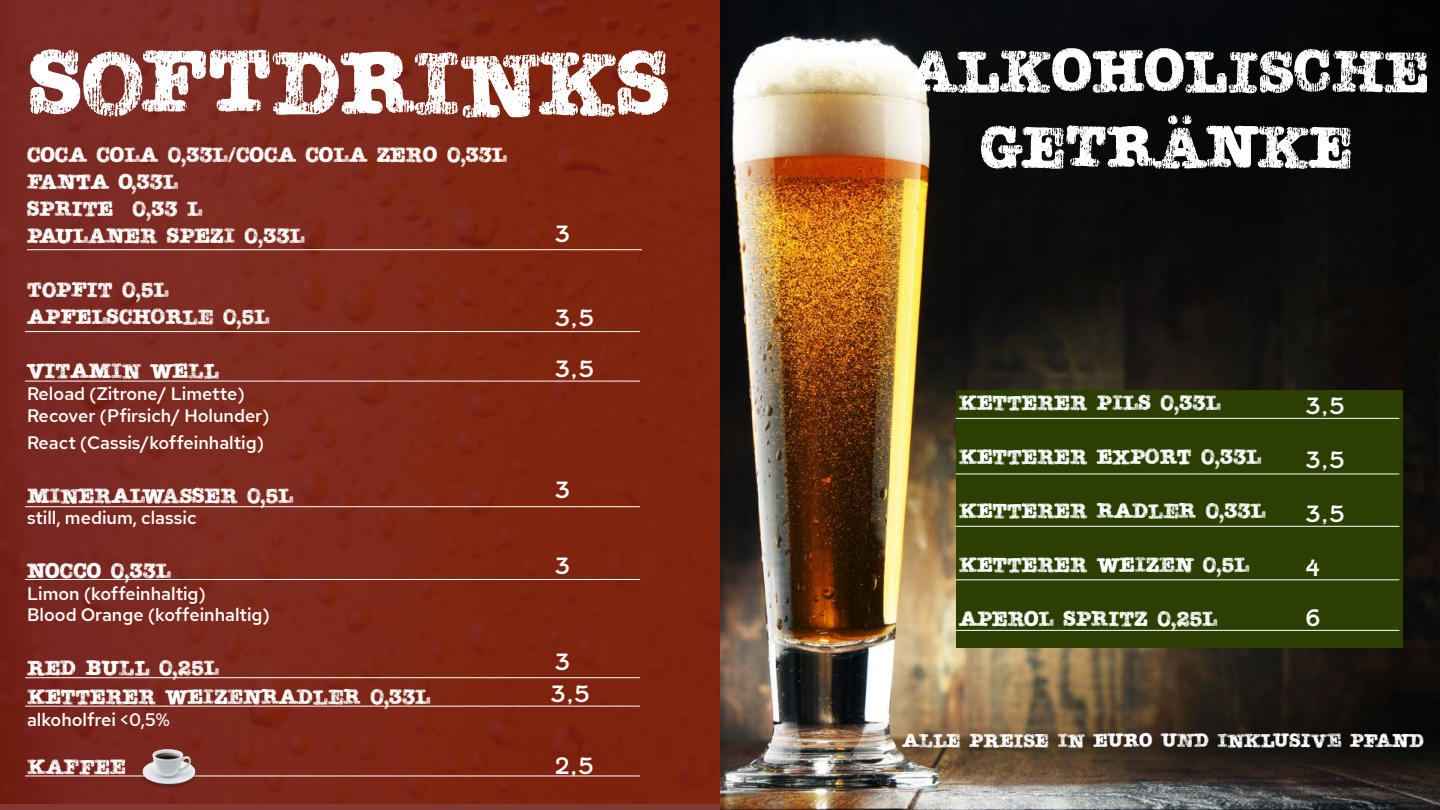
<style>
.page{position:relative;width:1440px;height:810px;background:#fff}
.page>*{position:absolute;margin:0;border:0;box-sizing:border-box;transform-origin:0 0}
.t1{font:95.93px "Teeshirt";color:#fff}
.t2{font:63.15px/75.8px "Teeshirt";color:#fff;text-align:center}
.t3{font:22.5px/27px "Teeshirt";color:#fff}
.t4{font:22.5px/32px "Fenwick Rg";color:#fff}
.t5{font:20.48px "Teeshirt";color:#fff}
.t6{font:500 18px/21.6px "Red Hat Text";color:#fff}
</style>
<div class="page">
<div style="left:0;top:0;width:720px;height:810px;background:#7f2719"></div>
<img style="left:720px;top:0;width:720px;height:810px">
<div style="left:956px;top:391px;width:446px;height:257px;background:#2b3f02"></div>
<hr style="left:25px;top:331px;width:615px;height:1px;background:#fff">
<hr style="left:25px;top:381px;width:615px;height:1px;background:#fff">
<hr style="left:25px;top:506px;width:615px;height:1px;background:#fff">
<hr style="left:25px;top:579px;width:615px;height:1px;background:#fff">
<hr style="left:25px;top:677px;width:615px;height:1px;background:#fff">
<hr style="left:25px;top:706px;width:615px;height:1px;background:#fff">
<hr style="left:27px;top:249px;width:615px;height:1px;background:#fff">
<hr style="left:956px;top:418px;width:443px;height:1px;background:#fff">
<hr style="left:956px;top:474px;width:443px;height:1px;background:#fff">
<hr style="left:956px;top:526px;width:443px;height:1px;background:#fff">
<hr style="left:956px;top:579px;width:443px;height:1px;background:#fff">
<hr style="left:956px;top:630px;width:443px;height:1px;background:#fff">
<hr style="left:25px;top:776px;width:615px;height:1px;background:#fff">
<img style="left:141px;top:748px;width:56px;height:40px">
<h1 class="t1" style="left:29px;top:24px;width:642px">SOFTDRINKS</h1>
<p class="t3" style="left:27px;top:141px;width:482px">COCA COLA 0,33L/COCA COLA ZERO 0,33L<br>FANTA O,33L<br>SPRITE 0,33 L<br>PAULANER SPEZI 0,33L</p>
<p class="t3" style="left:27px;top:276px;width:244px">TOPFIT 0,5L<br>APFELSCHORLE 0,5L</p>
<p class="t3" style="left:27px;top:357px;width:193px">VITAMIN WELL</p>
<p class="t6" style="left:27px;top:383px;width:244px">Reload (Zitrone/ Limette)<br>Recover (Pfirsich/ Holunder)</p>
<p class="t6" style="left:27px;top:431px;width:239px">React (Cassis/koffeinhaltig)</p>
<p class="t3" style="left:27px;top:482px;width:39px">MINER</p>
<p class="t3" style="left:112px;top:482px;width:184px">ALWASSER 0,5L</p>
<p class="t6" style="left:27px;top:507px;width:171px">still, medium, classic</p>
<p class="t3" style="left:27px;top:557px;width:145px">NOCCO 0,33L</p>
<p class="t6" style="left:27px;top:583px;width:245px">Limon (koffeinhaltig)<br>Blood Orange (koffeinhaltig)</p>
<p class="t3" style="left:27px;top:653px;width:194px;line-height:28.8px">RED BULL 0,25L<br>KETTERER</p>
<p class="t4" style="left:554px;top:218px;width:17px">3</p>
<p class="t4" style="left:554px;top:302px;width:42px">3,5</p>
<p class="t4" style="left:554px;top:352px;width:42px">3,5</p>
<p class="t4" style="left:554px;top:474px;width:17px">3</p>
<p class="t4" style="left:554px;top:550px;width:17px">3</p>
<p class="t4" style="left:550px;top:646px;width:42px">3<br>3,5</p>
<p class="t3" style="left:165px;top:683px;width:267px">WEIZENRADLER 0,33L</p>
<p class="t6" style="left:27px;top:709px;width:144px">alkoholfrei &lt;0,5%</p>
<p class="t3" style="left:27px;top:753px;width:100px">KAFFEE</p>
<p class="t4" style="left:554px;top:750px;width:41px">2,5</p>
<h2 class="t2" style="left:905px;top:32px;width:523px">ALKOHOLISCHE<br>GETRÄNKE</h2>
<p class="t3" style="left:959px;top:388px;width:81px">KETTERER</p>
<p class="t3" style="left:1097px;top:388px;width:125px">PILS 0,33L</p>
<p class="t3" style="left:959px;top:442px;width:81px">KETTERER</p>
<p class="t3" style="left:1097px;top:442px;width:166px">EXPORT 0,33L</p>
<p class="t3" style="left:959px;top:496px;width:81px">KETTERER</p>
<p class="t3" style="left:1097px;top:496px;width:170px">RADLER 0,33L</p>
<p class="t3" style="left:959px;top:550px;width:81px">KETTERER</p>
<p class="t3" style="left:1097px;top:550px;width:154px">WEIZEN 0,5L</p>
<p class="t3" style="left:959px;top:604px;width:260px">APEROL SPRITZ 0,25L</p>
<p class="t4" style="left:1305px;top:390px;width:42px">3,5</p>
<p class="t4" style="left:1305px;top:444px;width:42px">3,5</p>
<p class="t4" style="left:1305px;top:498px;width:42px">3,5</p>
<p class="t4" style="left:1305px;top:552px;width:16px">4</p>
<p class="t4" style="left:1305px;top:602px;width:17px">6</p>
<p class="t5" style="left:902px;top:728px;width:523px">ALLE PREISE IN EURO UND INKLUSIVE PFAND</p>
</div>
